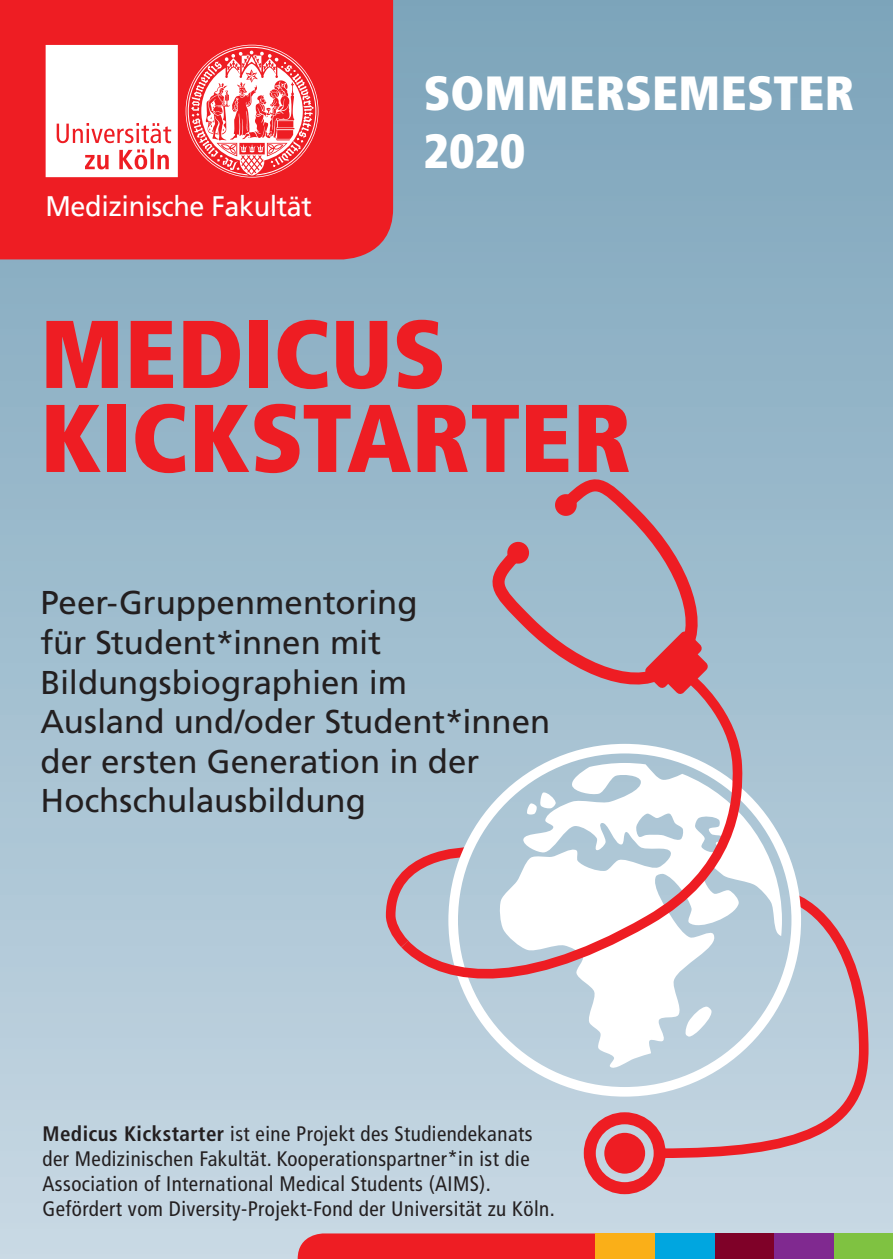
<style>
.page{position:relative;width:893px;height:1259px;background:#fff}
.page>*{position:absolute;margin:0;border:0;box-sizing:border-box;transform-origin:0 0}
.t1{font:900 condensed 96px/84px "Frutiger LT";letter-spacing:.005em;color:#ee1d23}
.t2{font:900 condensed 48px/57.6px "Frutiger LT";letter-spacing:.01em;color:#fff}
.t3{font:33px/39.6px "Frutiger LT";color:#231f20}
.t4{font:28.2px "Frutiger LT";letter-spacing:-.015em;color:#fff;scale:.96 1}
.t5{font:condensed 21px/25.2px "Frutiger LT";letter-spacing:.02em;color:#231f20}
.s1{font-weight:700}
</style>
<div class="page">
<div style="left:0;top:0;width:893px;height:1259px;background:linear-gradient(to bottom,#7ba4ba,#c8d8e4)"></div>
<svg style="left:383px;top:842px;width:8px;height:115px"></svg>
<svg style="left:650px;top:890px;width:221px;height:272px;background:#c4bdc9"></svg>
<svg style="left:499px;top:763px;width:283px;height:308px;fill:#bacfdd"></svg>
<svg style="left:685px;top:1013px;width:27px;height:23px"></svg>
<svg style="left:488px;top:475px;width:229px;height:194px;background:#a8a4b4"></svg>
<div style="left:584px;top:1112px;width:82px;height:82px;border:12px solid #ee1d23;border-radius:50%"></div>
<div style="left:604px;top:1132px;width:41px;height:41px;background:#ee1d23;border-radius:50%"></div>
<svg style="left:391px;top:669px;width:358px;height:344px"></svg>
<div style="left:0;top:0;width:393px;height:259px;background:#ee1d23"></div>
<svg style="left:46px;top:45px;width:132px;height:132px"></svg>
<svg style="left:186px;top:45px;width:132px;height:133px"></svg>
<div style="left:298px;top:1233px;width:297px;height:26px;background:#ee1d23"></div>
<div style="left:833px;top:1233px;width:60px;height:26px;background:#7fc241"></div>
<div style="left:774px;top:1233px;width:59px;height:26px;background:#802990"></div>
<div style="left:595px;top:1233px;width:60px;height:26px;background:#faaf18"></div>
<div style="left:714px;top:1233px;width:60px;height:26px;background:#7f0128"></div>
<div style="left:655px;top:1233px;width:59px;height:26px;background:#00a6e0"></div>
<h3 class="t4" style="left:46px;top:189px;width:279px">Medizinische Fakultät</h3>
<h2 class="t2" style="left:424px;top:65px;width:432px">SOMMERSEMESTER<br>2020</h2>
<h1 class="t1" style="left:40px;top:312px;width:592px">MEDICUS<br>KICKSTARTER</h1>
<h3 class="t3" style="left:40px;top:583px;width:511px">Peer-Gruppenmentoring<br>für Student*innen mit<br>Bildungsbiographien im<br>Ausland und/oder Student*innen der ersten Generation in der<br>Hochschulausbildung</h3>
<p class="t5" style="left:43px;top:1121px;width:514px"><span class="s1">Medicus Kickstarter</span> ist eine Projekt des Studiendekanats der Medizinischen Fakultät. Kooperationspartner*in ist die Association of International Medical Students (AIMS).<br>Gefördert vom Diversity-Projekt-Fond der Universität zu Köln.</p>
</div>
